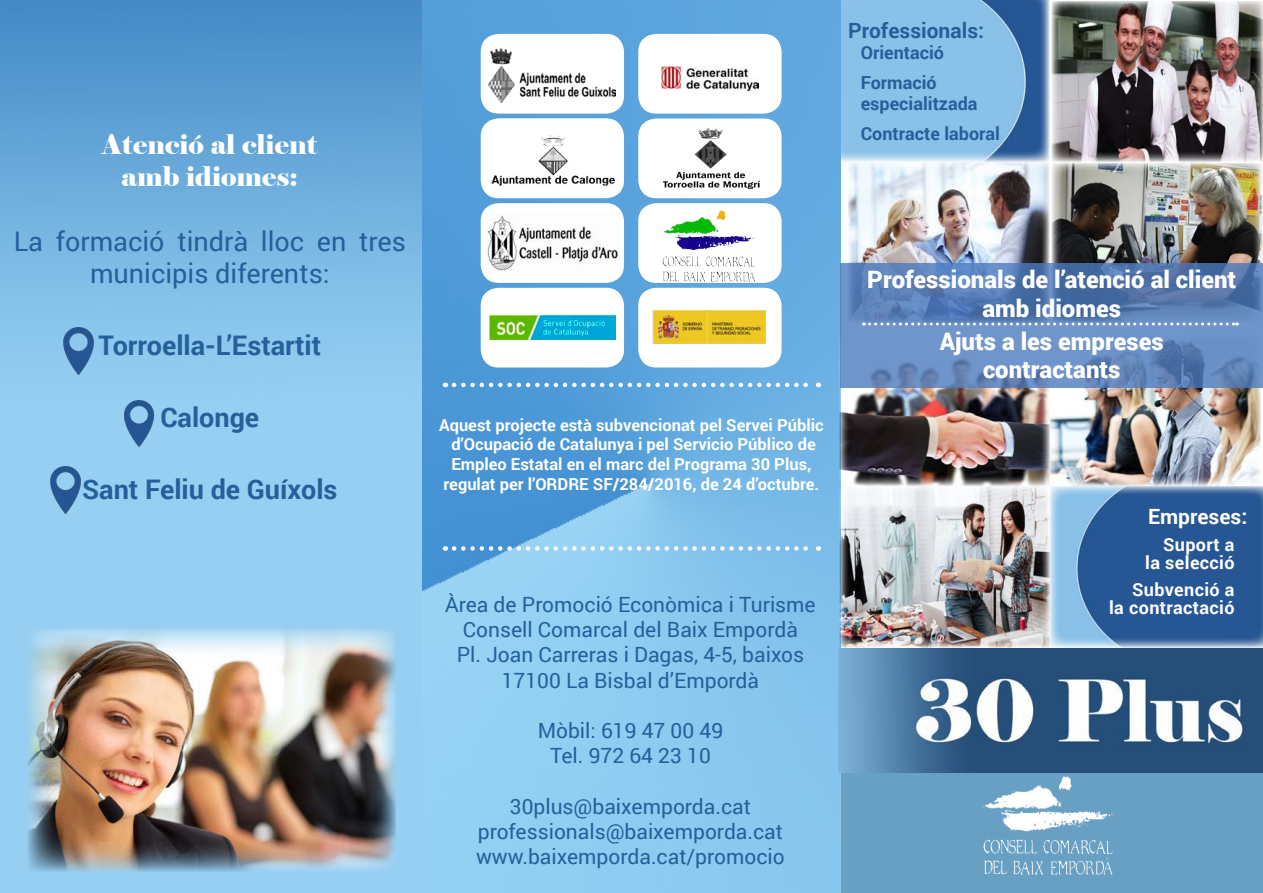
<style>
.page{position:relative;width:1263px;height:893px;background:#fff}
.page>*{position:absolute;margin:0;border:0;box-sizing:border-box;transform-origin:0 0}
.t1{font:27px/32.4px "Roboto";color:#25609b;text-align:center}
.t2{font:700 27px "Roboto";color:#25609b}
.t3{font:27px "Elephant";color:#fff}
.t4{font:900 24px/28.8px "Roboto";color:#fff;text-align:center}
.t5{font:21px "Roboto";color:#25609b}
.t6{font:21px "Roboto";color:#25609c}
.t7{font:700 21px "Roboto";color:#265f9b}
.t8{font:700 21px "Roboto";color:#fff}
.t9{font:700 18px "Roboto";color:#265f9b}
.t10{font:700 18px "Roboto";letter-spacing:.02em;color:#fff}
.t11{font:700 16.5px/19.8px "Roboto";color:#fff;text-align:center}
.s1{color:#25609b}
</style>
<div class="page">
<img style="left:1050px;top:486px;width:213px;height:162px">
<div style="left:839px;top:773px;width:424px;height:120px;background:#68a0c4"></div>
<img style="left:0;top:0;width:840px;height:893px">
<img style="left:829px;top:0;width:220px;height:162px">
<svg style="left:454px;top:383px;width:365px;height:4px"></svg>
<svg style="left:454px;top:546px;width:365px;height:5px"></svg>
<div style="left:481px;top:203px;width:143px;height:80px;background:#fff;border-radius:18px"></div>
<img style="left:487px;top:215px;width:131px;height:56px">
<div style="left:481px;top:34px;width:143px;height:80px;background:#fff;border-radius:18px"></div>
<img style="left:489px;top:48px;width:127px;height:55px">
<div style="left:638px;top:203px;width:144px;height:80px;background:#fff;border-radius:18px"></div>
<img style="left:662px;top:210px;width:93px;height:71px">
<div style="left:481px;top:119px;width:143px;height:79px;background:#fff;border-radius:18px"></div>
<img style="left:489px;top:119px;width:128px;height:67px">
<div style="left:638px;top:119px;width:144px;height:79px;background:#fff;border-radius:18px"></div>
<img style="left:663px;top:128px;width:96px;height:61px">
<img style="left:115px;top:400px;width:46px;height:46px">
<img style="left:55px;top:328px;width:47px;height:46px">
<img style="left:839px;top:336px;width:211px;height:312px">
<img style="left:1050px;top:388px;width:210px;height:98px">
<img style="left:1052px;top:1px;width:211px;height:262px">
<img style="left:848px;top:162px;width:201px;height:101px">
<svg style="left:840px;top:263px;width:423px;height:125px;background:#5f83ba"></svg>
<svg style="left:863px;top:323px;width:374px;height:3px"></svg>
<img style="left:982px;top:776px;width:131px;height:99px">
<img style="left:42px;top:467px;width:47px;height:46px">
<img style="left:839px;top:648px;width:424px;height:125px">
<img style="left:27px;top:628px;width:369px;height:244px">
<div style="left:638px;top:288px;width:144px;height:79px;background:#fff;border-radius:18px"></div>
<img style="left:652px;top:310px;width:114px;height:34px">
<div style="left:638px;top:34px;width:144px;height:80px;background:#fff;border-radius:18px"></div>
<img style="left:662px;top:67px;width:96px;height:24px">
<div style="left:481px;top:288px;width:143px;height:79px;background:#fff;border-radius:18px"></div>
<img style="left:489px;top:315px;width:127px;height:25px">
<p class="t3" style="left:102px;top:127px;width:217px">Atenció al client</p>
<p class="t3" style="left:122px;top:160px;width:178px">amb idiomes:</p>
<p class="t1" style="left:14px;top:224px;width:394px">La formació tindrà lloc en tres municipis diferents:</p>
<p class="t2" style="left:99px;top:327px;width:224px">Torroella-L’Estartit</p>
<p class="t2" style="left:160px;top:399px;width:100px">Calonge</p>
<p class="t2" style="left:82px;top:471px;width:257px">Sant Feliu de Guíxols</p>
<p class="t7" style="left:848px;top:15px;width:138px">Professionals:</p>
<p class="t9" style="left:861px;top:40px;width:85px">Orientació</p>
<p class="t9" style="left:861px;top:70px;width:77px">Formació</p>
<p class="t9" style="left:861px;top:91px;width:118px">especialitzada</p>
<p class="t9" style="left:861px;top:121px;width:141px">Contracte laboral</p>
<p class="t11" style="left:439px;top:414px;width:386px">Aquest projecte està subvencionat pel Servei Públic</p>
<p class="t11" style="left:443px;top:434px;width:377px">d’Ocupació de Catalunya i pel Servicio Público de<br>Empleo Estatal en el marc del Programa 30 Plus, regulat per l’ORDRE SF/284/2016, de 24 d’octubre.</p>
<p class="t5" style="left:445px;top:590px;width:372px">Àrea de Promoció Econòmica i Turisme</p>
<p class="t5" style="left:463px;top:615px;width:336px">Consell Comarcal del Baix Empordà</p>
<p class="t5" style="left:457px;top:640px;width:349px">Pl. Joan Carreras i Dagas, 4-5, baixos</p>
<p class="t5" style="left:502px;top:665px;width:259px">17100 La Bisbal d’Empordà</p>
<p class="t6" style="left:538px;top:716px;width:187px">Mòbil: 619 47 00 49</p>
<p class="t6" style="left:550px;top:741px;width:162px">Tel. 972 64 23 10</p>
<p class="t6" style="left:510px;top:791px;width:243px">30plus@baixemporda.cat</p>
<p class="t6" style="left:478px;top:816px;width:307px">professionals@baixemporda.c<span class="s1">at</span></p>
<p class="t5" style="left:476px;top:842px;width:310px">www.baixemporda.cat/promocio</p>
<p class="t4" style="left:867px;top:265px;width:370px">Professionals de l’atenció al client amb idiomes</p>
<p class="t4" style="left:940px;top:326px;width:225px">Ajuts a les empreses</p>
<p class="t4" style="left:983px;top:355px;width:139px">contractants</p>
<p class="t8" style="left:1148px;top:501px;width:101px">Empreses:</p>
<p class="t10" style="left:1163px;top:532px;width:73px">Suport a</p>
<p class="t10" style="left:1145px;top:550px;width:91px">la selecció</p>
<p class="t10" style="left:1132px;top:577px;width:104px">Subvenció a</p>
<p class="t10" style="left:1109px;top:595px;width:127px">la contractació</p>
</div>
